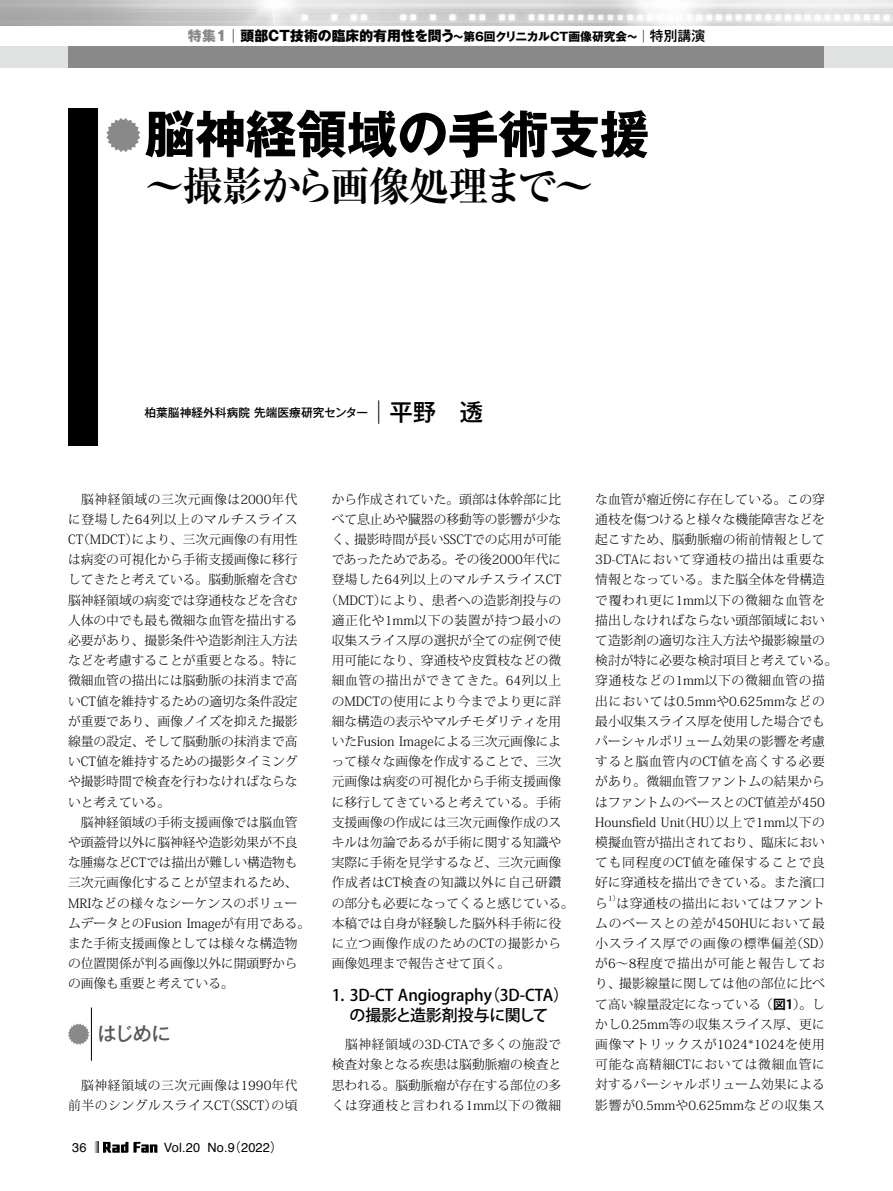
<style>
.page{position:relative;width:893px;height:1191px;background:#fff}
.page>*{position:absolute;margin:0;border:0;box-sizing:border-box;transform-origin:0 0}
.t1{font:700 51px "Gothic MB101 Pro";letter-spacing:-.01em;color:#000}
.t2{font:700 40.35px "Ryumin Pro";letter-spacing:-.04em;color:#000}
.t3{font:500 19.2px "Gothic MB101 Pro";color:#595757}
.t4{font:500 15.9px/20.2px "Koz Go Pro";letter-spacing:-.005em;color:#000;text-align:center}
.t5{font:800 13.8px "Gothic MB101 Pro";letter-spacing:.005em;color:#000}
.t6{font:300 12.75px/20.2px "Koz Min Pro";color:#000}
.t7{font:300 12.75px/20.2px "Koz Min Pro";letter-spacing:.02em;color:#000}
.t8{font:300 12.75px/20.2px "Koz Min Pro";letter-spacing:.04em;color:#000}
.t9{font:300 12.75px "Koz Min Pro";letter-spacing:.055em;color:#000}
.t10{font:300 12.75px "Koz Min Pro";letter-spacing:-.035em;color:#000}
.t11{font:12.75px "Helvetica";letter-spacing:.01em;color:#000}
.t12{font:300 12.75px "Koz Min Pro";letter-spacing:.06em;color:#000}
.t13{font:500 11.7px "Gothic MB101 Pro";letter-spacing:.005em;color:#000}
.t14{font:300 7.5px "Koz Min Pro";color:#000}
.s1{color:#898989}
.s2{font-weight:700;font-size:11.7px}
.s3{font-family:"Koz Min Pro";font-weight:400;font-size:12.75px}
.s4{font-weight:500}
.s5{font-size:23.4px}
.s6{font-family:"Gothic BBB Pro";font-weight:500}
.s7{font-family:"Koz Go Pro";font-weight:700}
</style>
<div class="page">
<div style="left:68px;top:47px;width:757px;height:21px;background:#898989"></div>
<div style="left:825px;top:47px;width:68px;height:21px;background:#e0e1e1"></div>
<div style="left:0;top:47px;width:68px;height:21px;background:#e0e1e1"></div>
<svg style="left:94px;top:1141px;width:63px;height:11px"></svg>
<svg style="left:68px;top:1023px;width:21px;height:21px"></svg>
<hr style="left:91px;top:1007px;width:1px;height:53px;background:#000">
<svg style="left:106px;top:118px;width:34px;height:34px"></svg>
<div style="left:68px;top:108px;width:30px;height:337px;background:#000"></div>
<img style="left:0;top:0;width:893px;height:26px">
<p class="t5" style="left:188px;top:25px;width:519px"><span class="s1">特集1</span>│頭部CT技術の臨床的有用性を問う<span class="s2">〜第6回クリニカルCT画像研究会〜</span><span class="s3">│</span><span class="s4">特別講演</span></p>
<h1 class="t1" style="left:145px;top:92px;width:507px">脳神経領域の手術支援</h1>
<h2 class="t2" style="left:145px;top:154px;width:451px">〜撮影から画像処理まで〜</h2>
<p class="t13" style="left:145px;top:403px;width:340px">柏葉脳神経外科病院 先端医療研究センター<span class="s5">│平野　透</span></p>
<p class="t6" style="left:68px;top:488px;width:244px">　脳神経領域の三次元画像は2000年代に登場した64列以上のマルチスライス<br>CT（MDCT）により、三次元画像の有用性は病変の可視化から手術支援画像に移行してきたと考えている。脳動脈瘤を含む脳神経領域の病変では穿通枝などを含む人体の中でも最も微細な血管を描出する必要があり、撮影条件や造影剤注入方法などを考慮することが重要となる。特に微細血管の描出には脳動脈の抹消まで高いCT値を維持するための適切な条件設定が重要であり、画像ノイズを抑えた撮影線量の設定、そして脳動脈の抹消まで高いCT値を維持するための撮影タイミングや撮影時間で検査を行わなければならないと考えている。<br>　脳神経領域の手術支援画像では脳血管や頭蓋骨以外に脳神経や造影効果が不良な腫瘍などCTでは描出が難しい構造物も三次元画像化することが望まれるため、<br>MRIなどの様々なシーケンスのボリュームデータとのFusion Imageが有用である。また手術支援画像としては様々な構造物の位置関係が判る画像以外に開頭野からの画像も重要と考えている。</p>
<h3 class="t3" style="left:98px;top:1018px;width:75px">はじめに</h3>
<p class="t8" style="left:68px;top:1074px;width:231px">　脳神経領域の三次元画像は1990年代前半のシングルスライスCT（SSCT）の頃</p>
<p class="t11" style="left:72px;top:1137px;width:16px">36</p>
<p class="t11" style="left:164px;top:1137px;width:120px">Vol.20 No.9<span class="s6">（</span>2022<span class="s6">）</span></p>
<p class="t6" style="left:332px;top:488px;width:231px">から作成されていた。頭部は体幹部に比</p>
<p class="t6" style="left:332px;top:508px;width:231px">べて息止めや臓器の移動等の影響が少な</p>
<p class="t6" style="left:332px;top:529px;width:231px">く、撮影時間が長いSSCTでの応用が可能</p>
<p class="t10" style="left:332px;top:550px;width:231px">であったためである。その後2000年代に</p>
<p class="t8" style="left:332px;top:569px;width:231px">登場した64列以上のマルチスライスCT</p>
<p class="t6" style="left:325px;top:589px;width:238px">（MDCT）により、患者への造影剤投与の</p>
<p class="t9" style="left:332px;top:611px;width:231px">適正化や1mm以下の装置が持つ最小の</p>
<p class="t6" style="left:332px;top:629px;width:231px">収集スライス厚の選択が全ての症例で使</p>
<p class="t6" style="left:332px;top:650px;width:231px">用可能になり、穿通枝や皮質枝などの微</p>
<p class="t12" style="left:332px;top:671px;width:231px">細血管の描出ができてきた。64列以上</p>
<p class="t6" style="left:332px;top:690px;width:231px">のMDCTの使用により今までより更に詳</p>
<p class="t6" style="left:332px;top:710px;width:231px">細な構造の表示やマルチモダリティを用</p>
<p class="t6" style="left:332px;top:730px;width:231px">いたFusion Imageによる三次元画像によ</p>
<p class="t6" style="left:332px;top:751px;width:231px">って様々な画像を作成することで、三次</p>
<p class="t6" style="left:332px;top:771px;width:231px">元画像は病変の可視化から手術支援画像</p>
<p class="t6" style="left:332px;top:791px;width:231px">に移行してきていると考えている。手術</p>
<p class="t6" style="left:332px;top:811px;width:231px">支援画像の作成には三次元画像作成のス</p>
<p class="t6" style="left:332px;top:831px;width:231px">キルは勿論であるが手術に関する知識や</p>
<p class="t6" style="left:332px;top:852px;width:231px">実際に手術を見学するなど、三次元画像</p>
<p class="t9" style="left:332px;top:873px;width:231px">作成者はCT検査の知識以外に自己研鑽</p>
<p class="t6" style="left:332px;top:892px;width:244px">の部分も必要になってくると感じている。</p>
<p class="t6" style="left:332px;top:912px;width:231px">本稿では自身が経験した脳外科手術に役</p>
<p class="t9" style="left:332px;top:934px;width:231px">に立つ画像作成のためのCTの撮影から</p>
<p class="t6" style="left:332px;top:953px;width:180px">画像処理まで報告させて頂く。</p>
<p class="t4" style="left:332px;top:985px;width:239px">1. 3D-CT Angiography（3D-CTA）の撮影と造影剤投与に関して</p>
<p class="t6" style="left:332px;top:1033px;width:231px;text-align:justify">　脳神経領域の3D-CTAで多くの施設で検査対象となる疾患は脳動脈瘤の検査と思われる。脳動脈瘤が存在する部位の多くは穿通枝と言われる1mm以下の微細</p>
<p class="t6" style="left:595px;top:488px;width:244px">な血管が瘤近傍に存在している。この穿通枝を傷つけると様々な機能障害などを起こすため、脳動脈瘤の術前情報として<br>3D-CTAにおいて穿通枝の描出は重要な情報となっている。また脳全体を骨構造で覆われ更に1mm以下の微細な血管を描出しなければならない頭部領域において造影剤の適切な注入方法や撮影線量の検討が特に必要な検討項目と考えている。穿通枝などの1mm以下の微細血管の描出においては0.5mmや0.625mmなどの最小収集スライス厚を使用した場合でもパーシャルボリューム効果の影響を考慮すると脳血管内のCT値を高くする必要があり。微細血管ファントムの結果からはファントムのベースとのCT値差が450<br>Hounsfield Unit（HU）以上で1mm以下の模擬血管が描出されており、臨床においても同程度のCT値を確保することで良好に穿通枝を描出できている。また濱口ら</p>
<p class="t14" style="left:608px;top:893px;width:13px">1）</p>
<p class="t7" style="left:595px;top:892px;width:237px;text-indent:21px">は穿通枝の描出においてはファントムのベースとの差が450HUにおいて最小スライス厚での画像の標準偏差（SD）が6～8程度で描出が可能と報告しており、撮影線量に関しては他の部位に比べて高い線量設定になっている（<span class="s7">図1</span>）。しかし0.25mm等の収集スライス厚、更に画像マトリックスが1024*1024を使用可能な高精細CTにおいては微細血管に対するパーシャルボリューム効果による影響が0.5mmや0.625mmなどの収集ス</p>
</div>
